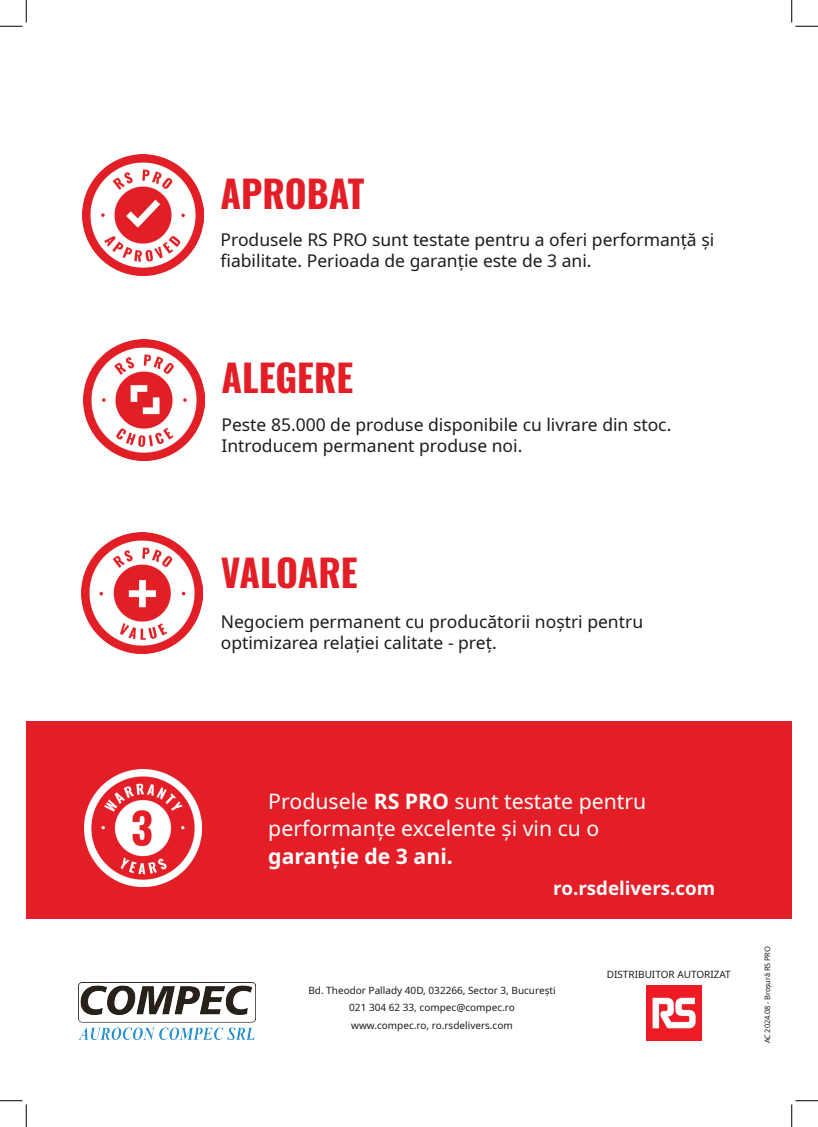
<style>
.page{position:relative;width:818px;height:1127px;background:#fff}
.page>*{position:absolute;margin:0;border:0;box-sizing:border-box;transform-origin:0 0}
.t1{font:37.5px "Oswald";color:#e31e26}
.t2{font:21.25px/27.5px "Noto Sans";color:#fff}
.t3{font:700 18.75px "Noto Sans";color:#fff}
.t4{font:17.5px/21.2px "Noto Sans";color:#1c1c1b}
.t5{font:10px "Noto Sans";color:#1c1c1b}
.t6{font:7.5px "Noto Sans";letter-spacing:-.02em;color:#1c1c1b}
.s1{font-weight:700}
</style>
<div class="page">
<img style="left:79px;top:982px;width:177px;height:56px">
<img style="left:646px;top:985px;width:55px;height:54px">
<div style="left:26px;top:721px;width:766px;height:197px;background:#e31e26"></div>
<img style="left:84px;top:769px;width:117px;height:117px">
<img style="left:83px;top:339px;width:121px;height:121px">
<img style="left:83px;top:154px;width:120px;height:121px">
<img style="left:82px;top:532px;width:121px;height:121px">
<svg style="left:0;top:0;width:27px;height:27px"></svg>
<svg style="left:0;top:1100px;width:27px;height:26px"></svg>
<svg style="left:791px;top:0;width:27px;height:27px"></svg>
<svg style="left:791px;top:1100px;width:27px;height:26px"></svg>
<p class="t1" style="left:220px;top:161px;width:145px">APROBAT</p>
<p class="t4" style="left:220px;top:229px;width:495px">Produsele RS PRO sunt testate pentru a oferi performanță și</p>
<p class="t4" style="left:220px;top:250px;width:373px">fiabilitate. Perioada de garanție este de 3 ani.</p>
<p class="t1" style="left:221px;top:344px;width:133px">ALEGERE</p>
<p class="t4" style="left:221px;top:414px;width:451px">Peste 85.000 de produse disponibile cu livrare din stoc.</p>
<p class="t4" style="left:221px;top:435px;width:302px">Introducem permanent produse noi.</p>
<p class="t1" style="left:221px;top:539px;width:138px">VALOARE</p>
<p class="t4" style="left:221px;top:611px;width:424px">Negociem permanent cu producătorii noștri pentru optimizarea relației calitate - preț.</p>
<p class="t2" style="left:268px;top:787px;width:380px">Produsele <span class="s1">RS PRO</span> sunt testate pentru performanțe excelente și vin cu o <span class="s1">garanție de 3 ani.</span></p>
<p class="t3" style="left:553px;top:874px;width:163px">ro.rsdelivers.com</p>
<p class="t5" style="left:308px;top:982px;width:249px">Bd. Theodor Pallady 40D, 032266, Sector 3, București</p>
<p class="t5" style="left:349px;top:1000px;width:167px">021 304 62 33, compec@compec.ro</p>
<p class="t5" style="left:351px;top:1017px;width:163px">www.compec.ro, ro.rsdelivers.com</p>
<p class="t5" style="left:607px;top:967px;width:125px">DISTRIBUITOR AUTORIZAT</p>
<p class="t6" style="left:762px;top:1043px;width:98px;rotate:-90deg">AC 2024.08 - Broșură RS PRO</p>
</div>
